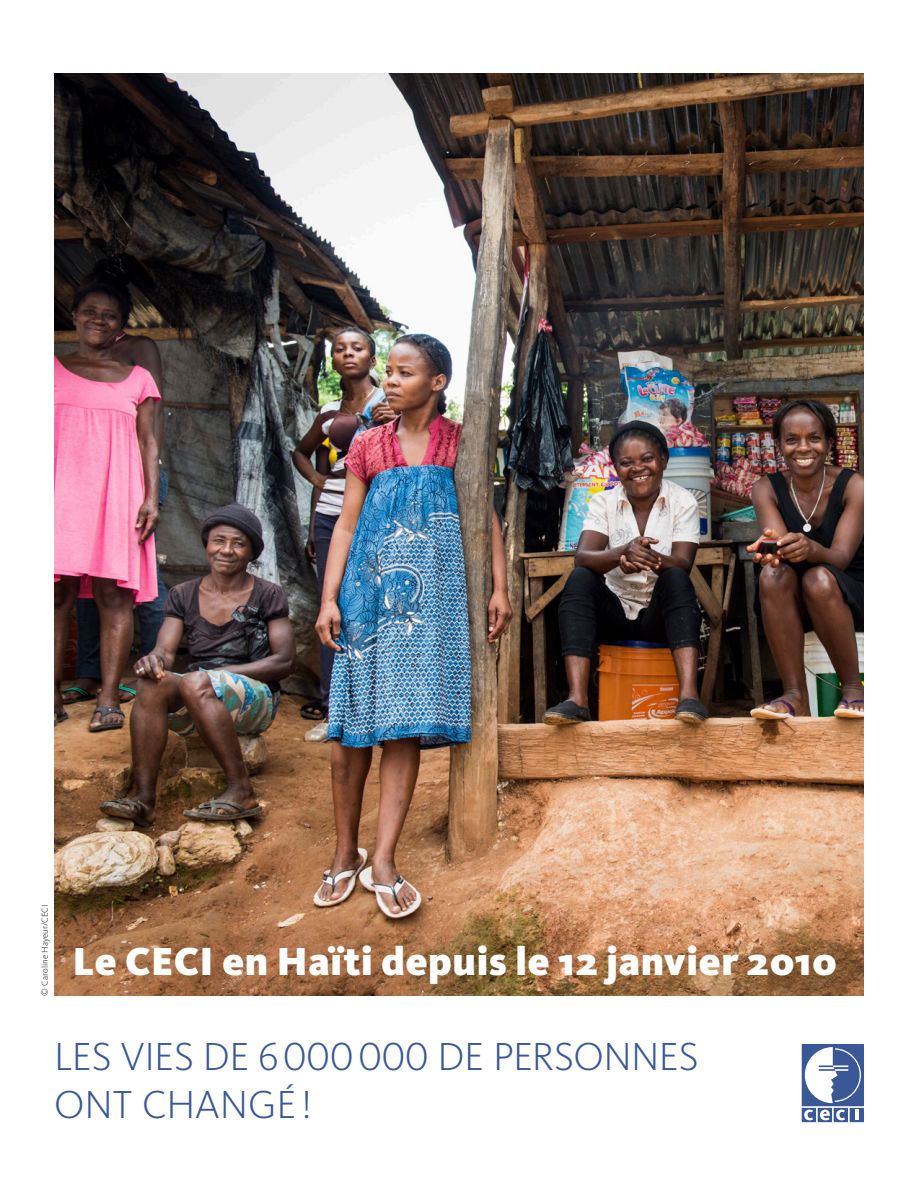
<style>
.page{position:relative;width:918px;height:1188px;background:#fff}
.page>*{position:absolute;margin:0;border:0;box-sizing:border-box;transform-origin:0 0}
.t1{font:300 40.5px/48px "Kievit OT";letter-spacing:-.01em;color:#3a5896}
.t2{font:900 40.5px "Kievit OT";letter-spacing:.015em;color:#fff}
.t3{font:300 9px "Kievit OT";letter-spacing:.01em;color:#231f20}
</style>
<div class="page">
<img style="left:54px;top:74px;width:810px;height:922px">
<svg style="left:802px;top:1044px;width:62px;height:78px"></svg>
<p class="t3" style="left:40px;top:996px;width:93px;rotate:-90deg">© Caroline Hayeur/CECI</p>
<p class="t2" style="left:72px;top:937px;width:766px">Le CECI en Haïti depuis le 12 janvier 2010</p>
<p class="t1" style="left:54px;top:1033px;width:646px">LES VIES DE 6000000 DE PERSONNES<br>ONT CHANGÉ !</p>
</div>
